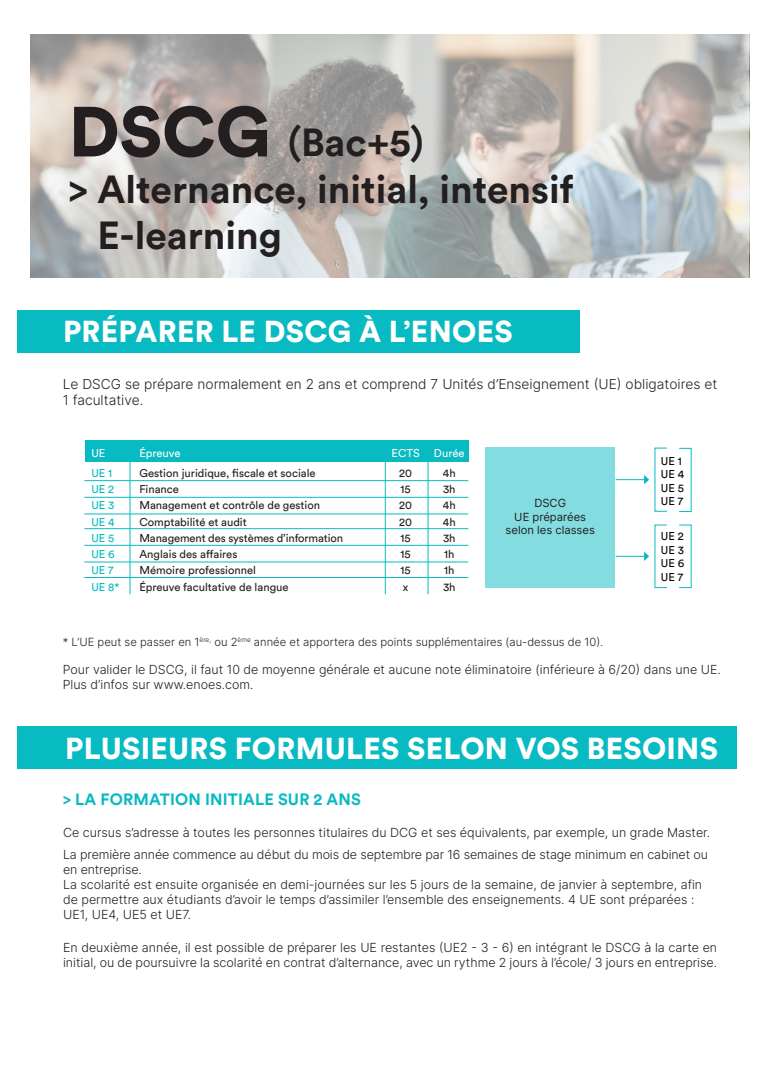
<style>
.page{position:relative;width:780px;height:1088px;background:#fff}
.page>*{position:absolute;margin:0;border:0;box-sizing:border-box;transform-origin:0 0}
.t1{font:700 38.75px "Circular Std";color:#231f20}
.t2{font:900 30px "Circular Std";letter-spacing:.01em;color:#fff}
.t3{font:700 16.25px "Circular Std";letter-spacing:.01em;color:#08bac1}
.t4{font:300 13.75px/16.5px "Inter";color:#231f20}
.t5{font:300 12.5px/15px "Inter";color:#231f20}
.t6{font:11.25px "Circular Std";color:#231f20}
.t7{font:300 11.25px "Inter";color:#231f20}
.t8{font:11.25px/13.5px "Inter";color:#231f20;text-align:center}
.t9{font:11.25px "Circular Std";color:#08bac1}
.t10{font:11.25px "Circular Std";color:#040503}
.t11{font:11.25px "Circular Std";color:#fff}
.s1{font-weight:900;font-size:70px}
</style>
<div class="page">
<svg style="left:31px;top:35px;width:718px;height:243px;background:#bdbbb8"></svg>
<div style="left:18px;top:310px;width:562px;height:43px;background:#08bac1"></div>
<div style="left:485px;top:448px;width:130px;height:140px;background:#83dce0"></div>
<div style="left:85px;top:441px;width:383px;height:21px;background:#08bac1"></div>
<hr style="left:130px;top:451px;width:1px;height:143px;background:#08bac1">
<hr style="left:84px;top:480px;width:384px;height:1px;background:#08bac1">
<hr style="left:84px;top:577px;width:384px;height:1px;background:#08bac1">
<hr style="left:84px;top:528px;width:384px;height:1px;background:#08bac1">
<hr style="left:84px;top:497px;width:384px;height:1px;background:#08bac1">
<hr style="left:84px;top:545px;width:384px;height:1px;background:#08bac1">
<hr style="left:84px;top:514px;width:384px;height:1px;background:#08bac1">
<hr style="left:84px;top:562px;width:384px;height:1px;background:#08bac1">
<hr style="left:385px;top:451px;width:1px;height:143px;background:#08bac1">
<hr style="left:428px;top:451px;width:1px;height:143px;background:#08bac1">
<svg style="left:615px;top:475px;width:34px;height:9px"></svg>
<svg style="left:615px;top:551px;width:34px;height:10px"></svg>
<div style="left:18px;top:726px;width:719px;height:43px;background:#08bac1"></div>
<p class="t1" style="left:69px;top:118px;width:356px"><span class="s1">DSCG</span> (Bac+5)</p>
<p class="t1" style="left:69px;top:164px;width:506px">&gt; Alternance, initial, intensif</p>
<p class="t1" style="left:97px;top:211px;width:186px">E-learning</p>
<p class="t2" style="left:63px;top:312px;width:451px">PRÉPARER LE DSCG À L’ENOES</p>
<p class="t4" style="left:63px;top:375px;width:656px">Le DSCG se prépare normalement en 2 ans et comprend 7 Unités d’Enseignement (UE) obligatoires et<br>1 facultative.</p>
<p class="t11" style="left:91px;top:446px;width:16px">UE</p>
<p class="t9" style="left:91px;top:466px;width:22px">UE 1</p>
<p class="t9" style="left:91px;top:482px;width:24px">UE 2</p>
<p class="t9" style="left:91px;top:498px;width:25px">UE 3</p>
<p class="t9" style="left:91px;top:515px;width:25px">UE 4</p>
<p class="t9" style="left:91px;top:531px;width:25px">UE 5</p>
<p class="t9" style="left:91px;top:547px;width:25px">UE 6</p>
<p class="t9" style="left:91px;top:563px;width:24px">UE 7</p>
<p class="t9" style="left:91px;top:580px;width:30px">UE 8*</p>
<p class="t11" style="left:139px;top:446px;width:42px">Épreuve</p>
<p class="t6" style="left:139px;top:466px;width:178px">Gestion juridique, fiscale et sociale</p>
<p class="t6" style="left:139px;top:482px;width:41px">Finance</p>
<p class="t6" style="left:139px;top:498px;width:182px">Management et contrôle de gestion</p>
<p class="t6" style="left:139px;top:515px;width:109px">Comptabilité et audit</p>
<p class="t6" style="left:139px;top:531px;width:205px">Management des systèmes d’information</p>
<p class="t6" style="left:139px;top:547px;width:99px">Anglais des affaires</p>
<p class="t6" style="left:139px;top:563px;width:118px">Mémoire professionnel</p>
<p class="t6" style="left:139px;top:580px;width:151px">Épreuve facultative de langue</p>
<p class="t11" style="left:391px;top:446px;width:30px">ECTS</p>
<p class="t6" style="left:399px;top:466px;width:14px">20</p>
<p class="t6" style="left:400px;top:482px;width:12px">15</p>
<p class="t6" style="left:399px;top:498px;width:14px">20</p>
<p class="t6" style="left:399px;top:515px;width:14px">20</p>
<p class="t6" style="left:400px;top:531px;width:12px">15</p>
<p class="t6" style="left:400px;top:547px;width:12px">15</p>
<p class="t6" style="left:400px;top:563px;width:12px">15</p>
<p class="t6" style="left:403px;top:580px;width:7px">x</p>
<p class="t11" style="left:434px;top:446px;width:32px">Durée</p>
<p class="t6" style="left:443px;top:466px;width:14px">4h</p>
<p class="t6" style="left:443px;top:482px;width:14px">3h</p>
<p class="t6" style="left:443px;top:498px;width:14px">4h</p>
<p class="t6" style="left:443px;top:515px;width:14px">4h</p>
<p class="t6" style="left:443px;top:531px;width:14px">3h</p>
<p class="t6" style="left:444px;top:547px;width:12px">1h</p>
<p class="t6" style="left:444px;top:563px;width:12px">1h</p>
<p class="t6" style="left:443px;top:580px;width:14px">3h</p>
<p class="t8" style="left:534px;top:496px;width:33px">DSCG</p>
<p class="t8" style="left:505px;top:510px;width:91px">UE préparées selon les classes</p>
<p class="t10" style="left:660px;top:454px;width:22px">UE 1</p>
<p class="t10" style="left:660px;top:467px;width:25px">UE 4</p>
<p class="t10" style="left:660px;top:481px;width:25px">UE 5</p>
<p class="t10" style="left:660px;top:494px;width:24px">UE 7</p>
<p class="t10" style="left:660px;top:529px;width:24px">UE 2</p>
<p class="t10" style="left:660px;top:543px;width:25px">UE 3</p>
<p class="t10" style="left:660px;top:556px;width:25px">UE 6</p>
<p class="t10" style="left:660px;top:570px;width:24px">UE 7</p>
<p class="t7" style="left:63px;top:633px;width:542px">* L’UE peut se passer en 1<sup>ère,</sup> ou 2<sup>ème</sup> année et apportera des points supplémentaires (au-dessus de 10).</p>
<p class="t5" style="left:63px;top:662px;width:659px">Pour valider le DSCG, il faut 10 de moyenne générale et aucune note éliminatoire (inférieure à 6/20) dans une UE.</p>
<p class="t5" style="left:63px;top:677px;width:192px">Plus d’infos sur www.enoes.com.</p>
<p class="t2" style="left:65px;top:728px;width:654px">PLUSIEURS FORMULES SELON VOS BESOINS</p>
<p class="t3" style="left:63px;top:788px;width:299px">&gt; LA FORMATION INITIALE SUR 2 ANS</p>
<p class="t5" style="left:63px;top:824px;width:648px">Ce cursus s’adresse à toutes les personnes titulaires du DCG et ses équivalents, par exemple, un grade Master.</p>
<p class="t5" style="left:63px;top:846px;width:646px">La première année commence au début du mois de septembre par 16 semaines de stage minimum en cabinet ou en entreprise.<br>La scolarité est ensuite organisée en demi-journées sur les 5 jours de la semaine, de janvier à septembre, afin de permettre aux étudiants d’avoir le temps d’assimiler l’ensemble des enseignements. 4 UE sont préparées :<br>UE1, UE4, UE5 et UE7.</p>
<p class="t5" style="left:63px;top:939px;width:655px">En deuxième année, il est possible de préparer les UE restantes (UE2 - 3 - 6) en intégrant le DSCG à la carte en initial, ou de poursuivre la scolarité en contrat d’alternance, avec un rythme 2 jours à l’école/ 3 jours en entreprise.</p>
</div>
